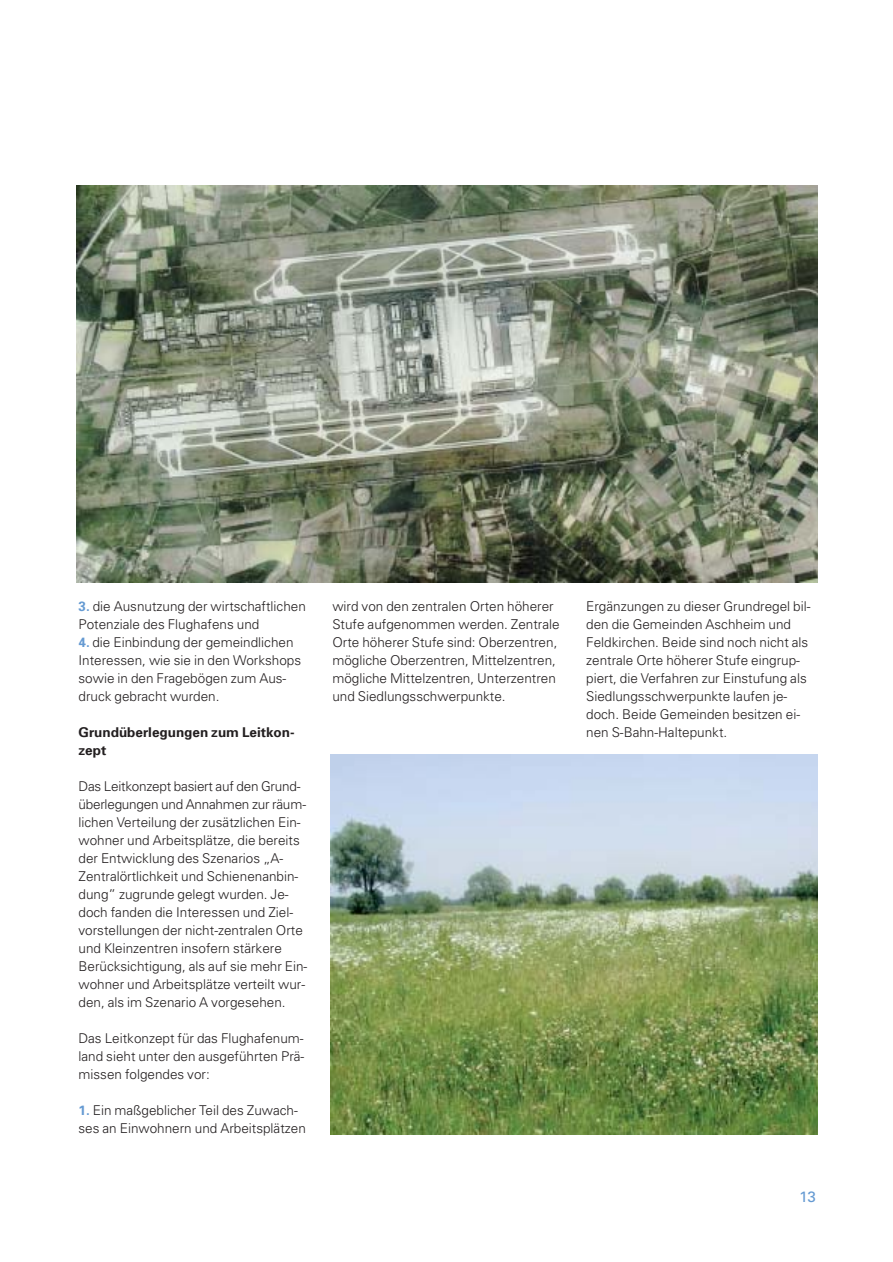
<style>
.page{position:relative;width:893px;height:1262px;background:#fff}
.page>*{position:absolute;margin:0;border:0;box-sizing:border-box;transform-origin:0 0}
.t1{font:15px "Univers";color:#659ad2}
.t2{font:300 13.5px/18px "Univers";color:#231f20}
.t3{font:700 13.5px/18px "Univers";color:#231f20}
.s1{font-weight:700;color:#659ad2}
</style>
<div class="page">
<img style="left:77px;top:186px;width:740px;height:396px">
<img style="left:331px;top:754px;width:486px;height:380px">
<p class="t2" style="left:78px;top:598px;width:229px"><span class="s1">3.</span> die Ausnutzung der wirtschaftlichen<br>Potenziale des Flughafens und</p>
<p class="t2" style="left:78px;top:634px;width:224px"><span class="s1">4.</span> die Einbindung der gemeindlichen<br>Interessen, wie sie in den Workshops sowie in den Fragebögen zum Aus&shy;druck gebracht wurden.</p>
<p class="t3" style="left:78px;top:724px;width:217px">Grundüberlegungen zum Leitkon&shy;zept</p>
<p class="t2" style="left:78px;top:778px;width:230px">Das Leitkonzept basiert auf den Grund&shy;überlegungen und Annahmen zur räum&shy;lichen Verteilung der zusätzlichen Ein&shy;wohner und Arbeitsplätze, die bereits der Entwicklung des Szenarios „A-Zentralörtlichkeit und Schienenanbin&shy;dung” zugrunde gelegt wurden. Je&shy;doch fanden die Interessen und Ziel&shy;vorstellungen der nicht-zentralen Orte und Kleinzentren insofern stärkere Berücksichtigung, als auf sie mehr Ein&shy;wohner und Arbeitsplätze verteilt wur&shy;den, als im Szenario A vorgesehen.</p>
<p class="t2" style="left:78px;top:1030px;width:227px;text-align:justify">Das Leitkonzept für das Flughafenum&shy;land sieht unter den ausgeführten Prä&shy;missen folgendes vor:</p>
<p class="t2" style="left:78px;top:1102px;width:229px"><span class="s1">1.</span> Ein maßgeblicher Teil des Zuwach&shy;ses an Einwohnern und Arbeitsplätzen</p>
<p class="t2" style="left:332px;top:598px;width:229px">wird von den zentralen Orten höherer Stufe aufgenommen werden. Zentrale Orte höherer Stufe sind: Oberzentren, mögliche Oberzentren, Mittelzentren, mögliche Mittelzentren, Unterzentren und Siedlungsschwerpunkte.</p>
<p class="t2" style="left:586px;top:598px;width:226px">Ergänzungen zu dieser Grundregel bil&shy;den die Gemeinden Aschheim und Feldkirchen. Beide sind noch nicht als zentrale Orte höherer Stufe eingrup&shy;piert, die Verfahren zur Einstufung als Siedlungsschwerpunkte laufen je&shy;doch. Beide Gemeinden besitzen ei&shy;nen S-Bahn-Haltepunkt.</p>
<p class="t1" style="left:799px;top:1191px;width:18px">13</p>
</div>
